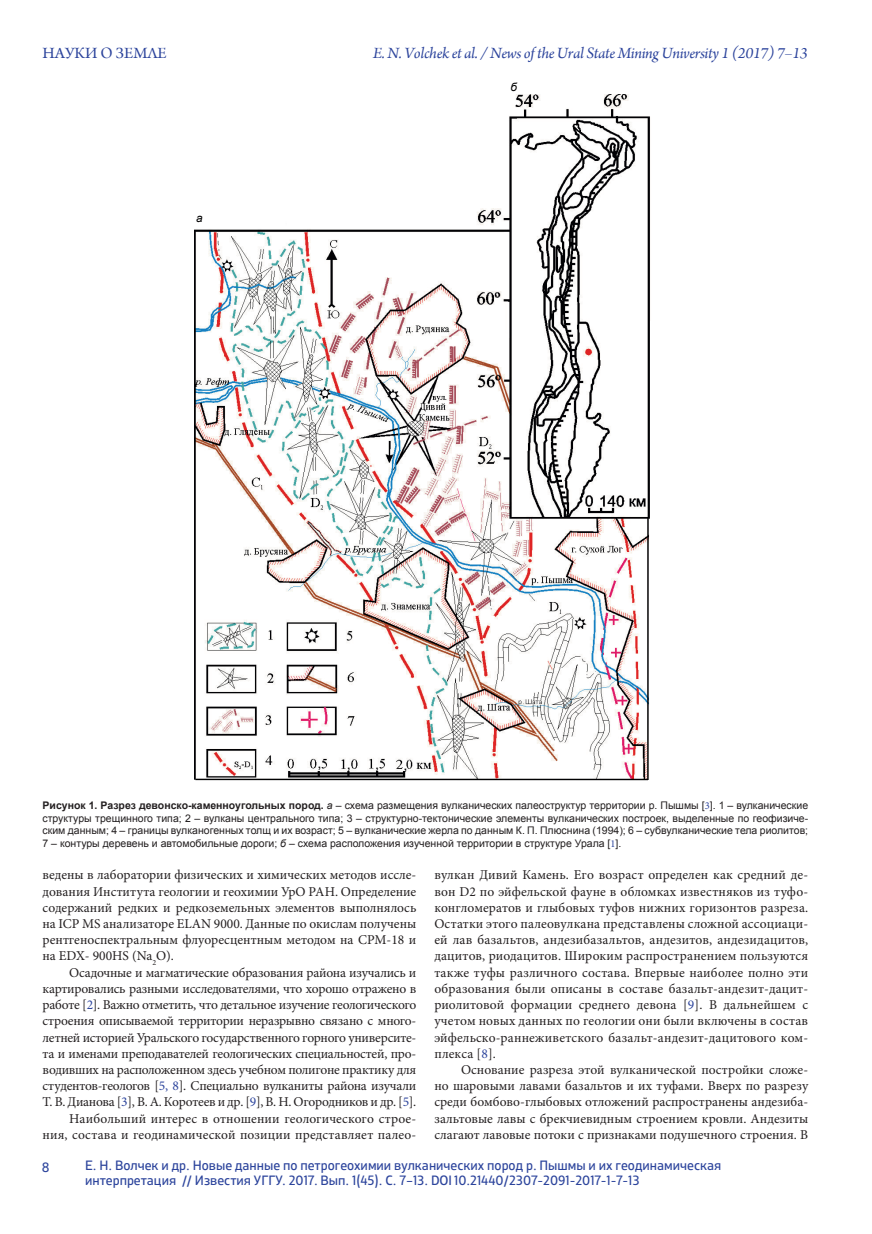
<style>
.page{position:relative;width:872px;height:1234px;background:#fff}
.page>*{position:absolute;margin:0;border:0;box-sizing:border-box;transform-origin:0 0}
.t1{font:italic 16.5px "Arno Pro";letter-spacing:-.02em;color:#2c449c}
.t2{font:16.5px "Arno Pro";color:#2c449c}
.t3{font:14.4px "Arial";color:#000001}
.t4{font:13.5px/16.2px "Minion Pro";letter-spacing:-.015em;color:#231f20;text-align:justify}
.t5{font:13.5px/15px "XXII Centar";color:#2c449c}
.t6{font:italic 11.55px "Arial";color:#000001}
.t7{font:10.5px/12.6px "Arial";color:#231f20;text-align:justify}
.s1{font-weight:700}
.s2{font-style:italic}
.s3{font-family:"Minion Pro";color:#2c449c}
.s4{color:#2c449c}
</style>
<div class="page">
<img style="left:195px;top:94px;width:455px;height:687px">
<hr style="left:195px;top:778px;width:453px;height:2px;background:#000001">
<hr style="left:647px;top:517px;width:1px;height:262px;background:#000001">
<p class="t2" style="left:43px;top:44px;width:126px">НАУКИ О ЗЕМЛЕ</p>
<p class="t1" style="left:373px;top:44px;width:436px">E. N. Volchek et al. / News of the Ural State Mining University 1 (2017) 7–13</p>
<p class="t6" style="left:196px;top:211px;width:8px">а</p>
<p class="t6" style="left:510px;top:79px;width:8px">б</p>
<p class="t3" style="left:318px;top:753px;width:6px">,</p>
<p class="t3" style="left:347px;top:754px;width:6px">,</p>
<p class="t3" style="left:375px;top:753px;width:6px">,</p>
<p class="t3" style="left:403px;top:754px;width:6px">,</p>
<p class="t7" style="left:43px;top:798px;width:767px"><span class="s1">Рисунок 1. Разрез девонско-каменноугольных пород.</span> <span class="s2">а</span> – схема размещения вулканических палеоструктур территории р. Пышмы [<span class="s3">3</span>]. 1 – вулканические структуры трещинного типа; 2 – вулканы центрального типа; 3 – структурно-тектонические элементы вулканических построек, выделенные по геофизиче&shy;ским данным; 4 – границы вулканогенных толщ и их возраст; 5 – вулканические жерла по данным К. П. Плюснина (1994); 6 – субвулканические тела риолитов; 7 – контуры деревень и автомобильные дороги; <span class="s2">б</span> – схема расположения изученной территории в структуре Урала [<span class="s3">1</span>].</p>
<p class="t4" style="left:43px;top:866px;width:375px">ведены в лаборатории физических и химических методов иссле&shy;дования Института геологии и геохимии УрО РАН. Определение содержаний редких и редкоземельных элементов выполнялось на ICP MS анализаторе ELAN 9000. Данные по окислам получены рентгеноспектральным флуоресцентным методом на СРМ-18 и на EDX- 900HS (Na<sub>2</sub>O).</p>
<p class="t4" style="left:43px;top:964px;width:375px;text-align:right">Осадочные и магматические образования района изучались и картировались разными исследователями, что хорошо отражено в работе [<span class="s4">2</span>]. Важно отметить, что детальное изучение геологического строения описываемой территории неразрывно связано с много&shy;летней историей Уральского государственного горного университе&shy;та и именами преподавателей геологических специальностей, про&shy;водивших на расположенном здесь учебном полигоне практику для студентов-геологов [<span class="s4">5, 8</span>]. Специально вулканиты района изучали Т. В. Дианова [<span class="s4">3</span>], В. А. Коротеев и др. [<span class="s4">9</span>], В. Н. Огородников и др. [<span class="s4">5</span>].<br>Наибольший интерес в отношении геологического строе&shy;ния, состава и геодинамической позиции представляет палео-</p>
<p class="t4" style="left:434px;top:866px;width:375px">вулкан Дивий Камень. Его возраст определен как средний де&shy;вон D2 по эйфельской фауне в обломках известняков из туфо&shy;конгломератов и глыбовых туфов нижних горизонтов разреза.<br>Остатки этого палеовулкана представлены сложной ассоциаци&shy;ей лав базальтов, андезибазальтов, андезитов, андезидацитов, дацитов, риодацитов. Широким распространением пользуются также туфы различного состава. Впервые наиболее полно эти образования были описаны в составе базальт-андезит-дацит&shy;риолитовой формации среднего девона [<span class="s4">9</span>]. В дальнейшем с учетом новых данных по геологии они были включены в состав эйфельско-раннеживетского базальт-андезит-дацитового ком&shy;плекса [<span class="s4">8</span>].</p>
<p class="t4" style="left:434px;top:1061px;width:375px;text-indent:27px">Основание разреза этой вулканической постройки сложе&shy;но шаровыми лавами базальтов и их туфами. Вверх по разрезу среди бомбово-глыбовых отложений распространены андезиба&shy;зальтовые лавы с брекчиевидным строением кровли. Андезиты слагают лавовые потоки с признаками подушечного строения. В</p>
<p class="t5" style="left:42px;top:1159px;width:9px">8</p>
<p class="t5" style="left:85px;top:1157px;width:638px">Е. Н. Волчек и др. Новые данные по петрогеохимии вулканических пород р. Пышмы и их геодинамическая интерпретация // Известия УГГУ. 2017. Вып. 1(45). С. 7–13. DOI 10.21440/2307-2091-2017-1-7-13</p>
</div>
